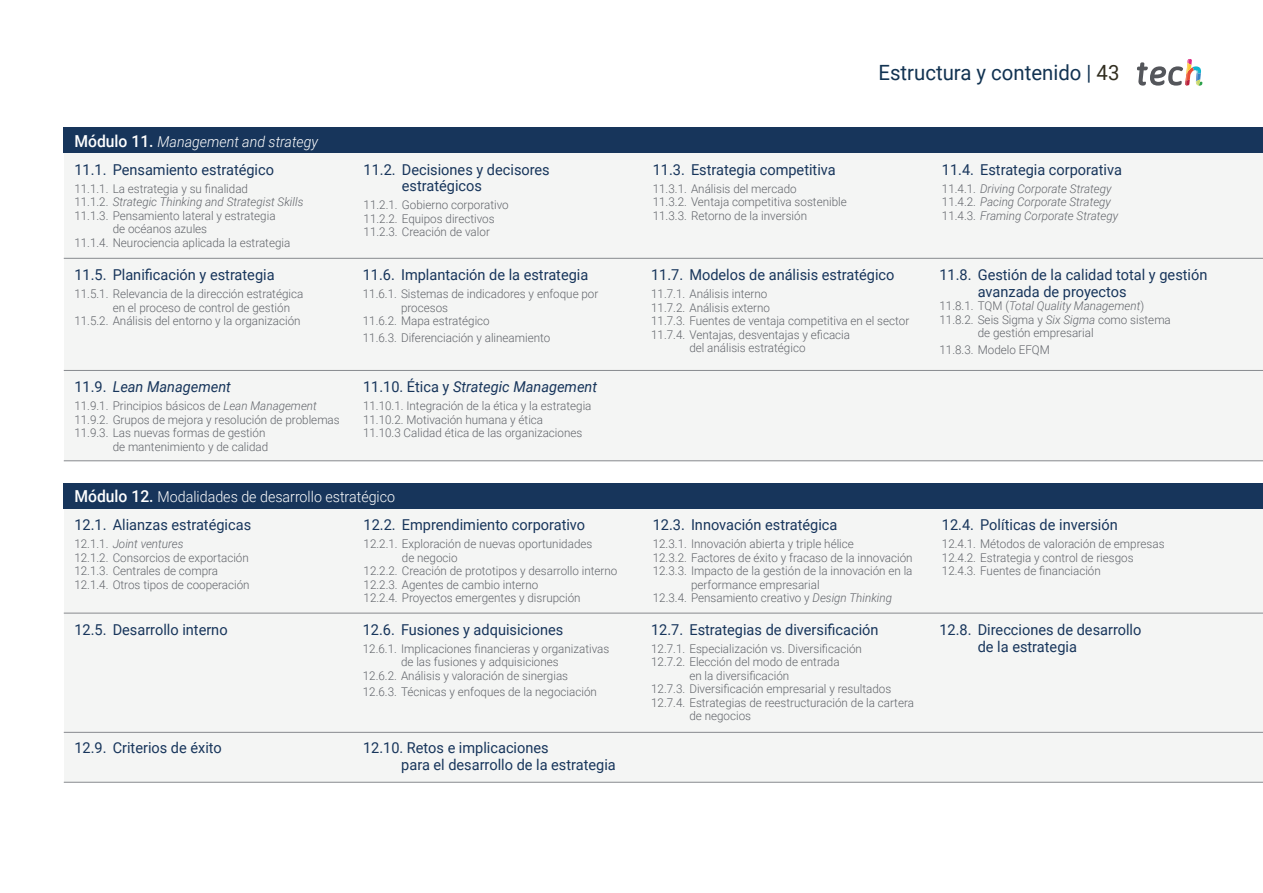
<style>
.page{position:relative;width:1263px;height:893px;background:#fff}
.page>*{position:absolute;margin:0;border:0;box-sizing:border-box;transform-origin:0 0}
.t1{font:21px "Roboto";color:#123352}
.t2{font:15px/16.5px "Roboto";color:#17355b}
.t3{font:italic 15px "Roboto";color:#17355b}
.t4{font:300 15px "Roboto";color:#fff;scale:.95 1}
.t5{font:italic 300 15px "Roboto";color:#fff;scale:.95 1}
.t6{font:300 12px/13.5px "Roboto";color:#61646a}
.t7{font:italic 300 12px/13.5px "Roboto";color:#61646a}
.s1{font-weight:500;font-style:normal;font-size:16.5px}
.s2{font-style:normal}
.s3{font-style:italic}
.s4{font-weight:500;font-size:16.5px}
.s5{color:#312e20}
</style>
<div class="page">
<div style="left:64px;top:508px;width:1199px;height:274px;background:#f4f5f4"></div>
<div style="left:64px;top:483px;width:1199px;height:25px;background:#17355b"></div>
<hr style="left:64px;top:613px;width:1199px;height:1px;background:#878a8e">
<hr style="left:64px;top:732px;width:1199px;height:1px;background:#878a8e">
<hr style="left:64px;top:782px;width:1199px;height:1px;background:#878a8e">
<div style="left:64px;top:153px;width:1199px;height:307px;background:#f4f5f4"></div>
<div style="left:64px;top:128px;width:1199px;height:25px;background:#17355b"></div>
<hr style="left:64px;top:258px;width:1199px;height:1px;background:#878a8e">
<hr style="left:64px;top:370px;width:1199px;height:1px;background:#878a8e">
<hr style="left:64px;top:461px;width:1199px;height:1px;background:#878a8e">
<svg style="left:1137px;top:59px;width:65px;height:27px"></svg>
<p class="t5" style="left:74px;top:131px;width:258px"><span class="s1">Módulo 11.</span> Management and strategy</p>
<p class="t2" style="left:74px;top:161px;width:201px">11.1. Pensamiento estratégico</p>
<p class="t6" style="left:74px;top:181px;width:175px">11.1.1. La estrategia y su finalidad</p>
<p class="t7" style="left:74px;top:195px;width:231px"><span class="s2">11.1.2.</span> Strategic Thinking and Strategist Skills</p>
<p class="t6" style="left:74px;top:208px;width:203px">11.1.3. Pensamiento lateral y estrategia</p>
<p class="t6" style="left:113px;top:222px;width:96px">de océanos azules</p>
<p class="t6" style="left:74px;top:235px;width:217px">11.1.4. Neurociencia aplicada la estrategia</p>
<p class="t2" style="left:74px;top:266px;width:202px">11.5. Planificación y estrategia</p>
<p class="t6" style="left:74px;top:287px;width:230px">11.5.1. Relevancia de la dirección estratégica</p>
<p class="t6" style="left:113px;top:300px;width:179px">en el proceso de control de gestión</p>
<p class="t6" style="left:74px;top:314px;width:228px">11.5.2. Análisis del entorno y la organización</p>
<p class="t3" style="left:74px;top:376px;width:158px"><span class="s2">11.9.</span> Lean Management</p>
<p class="t6" style="left:74px;top:399px;width:244px">11.9.1. Principios básicos de <span class="s3">Lean Management</span></p>
<p class="t6" style="left:74px;top:412px;width:267px">11.9.2. Grupos de mejora y resolución de problemas</p>
<p class="t6" style="left:74px;top:426px;width:193px">11.9.3. Las nuevas formas de gestión</p>
<p class="t6" style="left:113px;top:439px;width:157px">de mantenimiento y de calidad</p>
<p class="t2" style="left:402px;top:161px;width:149px;text-indent:-38px">11.2. Decisiones y decisores estratégicos</p>
<p class="t6" style="left:364px;top:198px;width:147px">11.2.1. Gobierno corporativo<br>11.2.2. Equipos directivos<br>11.2.3. Creación de valor</p>
<p class="t2" style="left:363px;top:266px;width:227px">11.6. Implantación de la estrategia</p>
<p class="t6" style="left:363px;top:287px;width:237px">11.6.1. Sistemas de indicadores y enfoque por</p>
<p class="t6" style="left:401px;top:300px;width:49px">procesos</p>
<p class="t6" style="left:363px;top:314px;width:129px">11.6.2. Mapa estratégico</p>
<p class="t6" style="left:363px;top:330px;width:189px">11.6.3. Diferenciación y alineamiento</p>
<p class="t3" style="left:363px;top:376px;width:236px"><span class="s2">11.10. Ética y</span> Strategic Management</p>
<p class="t6" style="left:363px;top:399px;width:230px">11.10.1. Integración de la ética y la estrategia<br>11.10.2. Motivación humana y ética<br>11.10.3 Calidad ética de las organizaciones</p>
<p class="t4" style="left:74px;top:486px;width:339px"><span class="s4">Módulo 12.</span> Modalidades de desarrollo estratégico</p>
<p class="t2" style="left:74px;top:516px;width:178px">12.1. Alianzas estratégicas</p>
<p class="t6" style="left:74px;top:537px;width:177px">12.1.1. <span class="s3">Joint ventures<br></span>12.1.2. Consorcios de exportación<br>12.1.3. Centrales de compra<br>12.1.4. Otros tipos de cooperación</p>
<p class="t2" style="left:364px;top:516px;width:223px">12.2. Emprendimiento corporativo</p>
<p class="t6" style="left:364px;top:537px;width:230px">12.2.1. Exploración de nuevas oportunidades</p>
<p class="t6" style="left:402px;top:550px;width:57px">de negocio</p>
<p class="t6" style="left:364px;top:564px;width:255px">12.2.2. Creación de prototipos y desarrollo interno</p>
<p class="t6" style="left:364px;top:577px;width:176px">12.2.3. Agentes de cambio interno</p>
<p class="t6" style="left:364px;top:591px;width:219px">12.2.4. Proyectos emergentes y disrupción</p>
<p class="t2" style="left:74px;top:621px;width:155px">12.5. Desarrollo interno</p>
<p class="t2" style="left:363px;top:621px;width:202px">12.6. Fusiones y adquisiciones</p>
<p class="t6" style="left:363px;top:641px;width:248px">12.6.1. Implicaciones financieras y organizativas</p>
<p class="t6" style="left:401px;top:655px;width:159px">de las fusiones y adquisiciones</p>
<p class="t6" style="left:363px;top:668px;width:207px">12.6.2. Análisis y valoración de sinergias</p>
<p class="t6" style="left:363px;top:685px;width:236px">12.6.3. Técnicas y enfoques de la negociación</p>
<p class="t2" style="left:74px;top:739px;width:149px">12.9. Criterios de éxito</p>
<p class="t2" style="left:401px;top:739px;width:216px;text-indent:-38px">12.10. Retos e implicaciones<br>para el desarrollo de la estrategia</p>
<p class="t2" style="left:653px;top:161px;width:185px">11.3. Estrategia competitiva</p>
<p class="t6" style="left:653px;top:181px;width:195px">11.3.1. Análisis del mercado<br>11.3.2. Ventaja competitiva sostenible<br>11.3.3. Retorno de la inversión</p>
<h1 class="t1" style="left:878px;top:57px;width:242px">Estructura y contenido | <span class="s5">43</span></h1>
<p class="t2" style="left:942px;top:161px;width:182px">11.4. Estrategia corporativa</p>
<p class="t7" style="left:942px;top:181px;width:178px"><span class="s2">11.4.1.</span> Driving Corporate Strategy<br><span class="s2">11.4.2.</span> Pacing Corporate Strategy<br><span class="s2">11.4.3.</span> Framing Corporate Strategy</p>
<p class="t2" style="left:651px;top:266px;width:245px">11.7. Modelos de análisis estratégico</p>
<p class="t6" style="left:651px;top:287px;width:118px">11.7.1. Análisis interno</p>
<p class="t6" style="left:651px;top:300px;width:120px">11.7.2. Análisis externo</p>
<p class="t6" style="left:651px;top:314px;width:260px">11.7.3. Fuentes de ventaja competitiva en el sector</p>
<p class="t6" style="left:651px;top:327px;width:201px">11.7.4. Ventajas, desventajas y eficacia</p>
<p class="t6" style="left:689px;top:341px;width:118px">del análisis estratégico</p>
<p class="t2" style="left:978px;top:266px;width:231px;text-indent:-38px">11.8. Gestión de la calidad total y gestión avanzada de proyectos</p>
<p class="t7" style="left:939px;top:299px;width:206px"><span class="s2">11.8.1. TQM (</span>Total Quality Management<span class="s2">)</span></p>
<p class="t6" style="left:939px;top:312px;width:233px">11.8.2. Seis Sigma y <span class="s3">Six Sigma</span> como sistema</p>
<p class="t6" style="left:978px;top:326px;width:117px">de gestión empresarial</p>
<p class="t6" style="left:939px;top:342px;width:112px">11.8.3. Modelo EFQM</p>
<p class="t2" style="left:653px;top:516px;width:186px">12.3. Innovación estratégica</p>
<p class="t6" style="left:653px;top:537px;width:203px">12.3.1. Innovación abierta y triple hélice</p>
<p class="t6" style="left:653px;top:550px;width:261px">12.3.2. Factores de éxito y fracaso de la innovación</p>
<p class="t6" style="left:653px;top:564px;width:261px">12.3.3. Impacto de la gestión de la innovación en la</p>
<p class="t6" style="left:691px;top:577px;width:130px">performance empresarial</p>
<p class="t6" style="left:653px;top:591px;width:241px">12.3.4. Pensamiento creativo y <span class="s3">Design Thinking</span></p>
<p class="t2" style="left:651px;top:621px;width:229px">12.7. Estrategias de diversificación</p>
<p class="t6" style="left:651px;top:641px;width:212px">12.7.1. Especialización vs. Diversificación</p>
<p class="t6" style="left:651px;top:655px;width:190px">12.7.2. Elección del modo de entrada</p>
<p class="t6" style="left:689px;top:668px;width:101px">en la diversificación</p>
<p class="t6" style="left:651px;top:682px;width:242px">12.7.3. Diversificación empresarial y resultados</p>
<p class="t6" style="left:651px;top:695px;width:264px">12.7.4. Estrategias de reestructuración de la cartera</p>
<p class="t6" style="left:689px;top:709px;width:63px">de negocios</p>
<p class="t2" style="left:942px;top:516px;width:177px">12.4. Políticas de inversión</p>
<p class="t6" style="left:942px;top:537px;width:224px">12.4.1. Métodos de valoración de empresas<br>12.4.2. Estrategia y control de riesgos<br>12.4.3. Fuentes de financiación</p>
<p class="t2" style="left:978px;top:621px;width:165px;text-indent:-38px">12.8. Direcciones de desarrollo de la estrategia</p>
</div>
